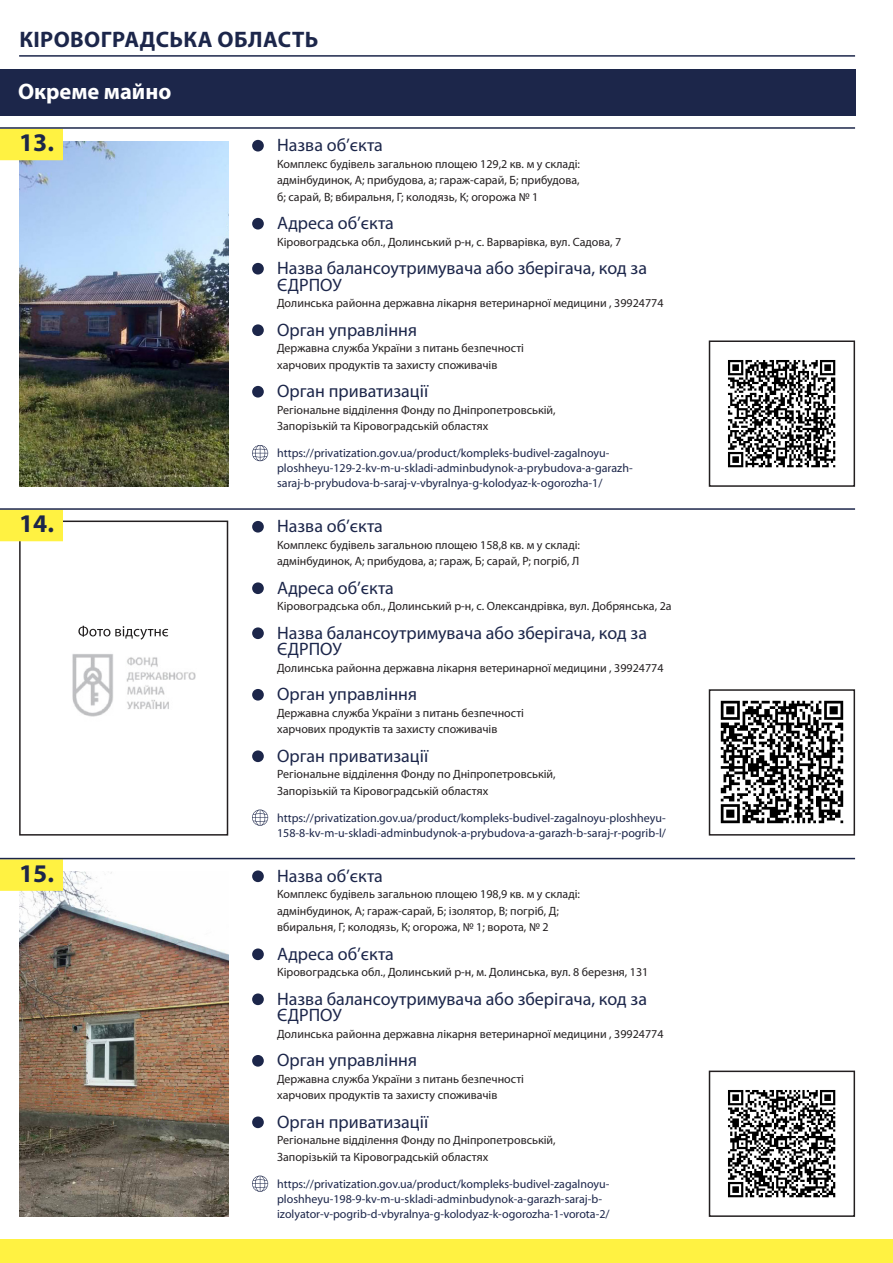
<style>
.page{position:relative;width:893px;height:1263px;background:#fff}
.page>*{position:absolute;margin:0;border:0;box-sizing:border-box;transform-origin:0 0}
.t1{font:700 25.5px "Myriad Pro";color:#1c264a}
.t2{font:700 22.5px "Myriad Pro";letter-spacing:.02em;color:#1c264a}
.t3{font:700 22.5px "Myriad Pro";color:#fff}
.t4{font:18px/16.5px "Myriad Pro";color:#1c264a}
.t5{font:12px/16.5px "Myriad Pro";color:#231f20}
.t6{font:12px/15px "Myriad Pro";color:#1c264a}
.s1{font-size:55.5px}
</style>
<div class="page">
<div style="left:0;top:1239px;width:893px;height:24px;background:#fff242"></div>
<hr style="left:19px;top:55px;width:836px;height:2px;background:#1c264a">
<div style="left:0;top:69px;width:855px;height:47px;background:#1c264a"></div>
<img style="left:22px;top:541px;width:174px;height:176px">
<div style="left:19px;top:520px;width:209px;height:315px;border:2px solid #231f20"></div>
<svg style="left:78px;top:626px;width:90px;height:14px"></svg>
<img style="left:19px;top:141px;width:209px;height:346px">
<img style="left:19px;top:871px;width:209px;height:346px">
<div style="left:0;top:129px;width:63px;height:31px;background:#fff242"></div>
<hr style="left:0;top:127px;width:855px;height:2px;background:#1c264a">
<div style="left:0;top:510px;width:63px;height:31px;background:#fff242"></div>
<hr style="left:0;top:508px;width:855px;height:2px;background:#1c264a">
<div style="left:0;top:859px;width:63px;height:32px;background:#fff242"></div>
<hr style="left:0;top:858px;width:855px;height:1px;background:#1c264a">
<svg style="left:252px;top:445px;width:16px;height:16px"></svg>
<svg style="left:252px;top:809px;width:16px;height:17px"></svg>
<svg style="left:252px;top:1175px;width:16px;height:17px"></svg>
<img style="left:728px;top:360px;width:108px;height:108px">
<div style="left:709px;top:340px;width:146px;height:147px;border:2px solid #231f20"></div>
<img style="left:720px;top:700px;width:124px;height:124px">
<div style="left:709px;top:689px;width:146px;height:146px;border:2px solid #231f20"></div>
<img style="left:728px;top:1090px;width:108px;height:108px">
<div style="left:709px;top:1070px;width:146px;height:147px;border:2px solid #231f20"></div>
<h2 class="t2" style="left:19px;top:24px;width:29px">Кіровоградська</h2>
<h2 class="t2" style="left:218px;top:24px;width:102px">ОБЛАСТЬ</h2>
<h2 class="t3" style="left:18px;top:77px;width:155px">Окреме майно</h2>
<p class="t1" style="left:19px;top:126px;width:36px">13.</p>
<p class="t4" style="left:250px;top:137px;width:134px"><span class="s1">•</span> Назва об’єкта</p>
<p class="t5" style="left:277px;top:155px;width:304px;text-align:justify">Комплекс будівель загальною площею 129,2 кв. м у складі: адмінбудинок, А; прибудова, а; гараж-сарай, Б; прибудова, б; сарай, В; вбиральня, Г; колодязь, К; огорожа № 1</p>
<p class="t4" style="left:250px;top:215px;width:145px"><span class="s1">•</span> Адреса об’єкта</p>
<p class="t5" style="left:277px;top:233px;width:346px">Кіровоградська обл., Долинський р-н, с. Варварівка, вул. Садова, 7</p>
<p class="t4" style="left:277px;top:260px;width:371px;text-indent:-27px"><span class="s1">•</span> Назва балансоутримувача або зберігача, код за<br>ЄДРПОУ</p>
<p class="t5" style="left:277px;top:295px;width:388px">Долинська районна державна лікарня ветеринарної медицини , 39924774</p>
<p class="t4" style="left:250px;top:321px;width:168px"><span class="s1">•</span> Орган управління</p>
<p class="t5" style="left:277px;top:340px;width:248px">Державна служба України з питань безпечності харчових продуктів та захисту споживачів</p>
<p class="t4" style="left:250px;top:383px;width:180px"><span class="s1">•</span> Орган приватизації</p>
<p class="t5" style="left:277px;top:401px;width:280px">Регіональне відділення Фонду по Дніпропетровській,<br>Запорізькій та Кіровоградській областях</p>
<p class="t6" style="left:277px;top:446px;width:357px">https://privatization.gov.ua/product/kompleks-budivel-zagalnoyu&shy;ploshheyu-129-2-kv-m-u-skladi-adminbudynok-a-prybudova-a-garazh&shy;saraj-b-prybudova-b-saraj-v-vbyralnya-g-kolodyaz-k-ogorozha-1/</p>
<p class="t1" style="left:19px;top:507px;width:36px">14.</p>
<p class="t4" style="left:250px;top:518px;width:134px"><span class="s1">•</span> Назва об’єкта</p>
<p class="t5" style="left:277px;top:536px;width:304px">Комплекс будівель загальною площею 158,8 кв. м у складі: адмінбудинок, А; прибудова, а; гараж, Б; сарай, Р; погріб, Л</p>
<p class="t4" style="left:250px;top:579px;width:145px"><span class="s1">•</span> Адреса об’єкта</p>
<p class="t5" style="left:277px;top:598px;width:396px">Кіровоградська обл., Долинський р-н, с. Олександрівка, вул. Добрянська, 2а</p>
<p class="t4" style="left:277px;top:624px;width:371px;text-indent:-27px"><span class="s1">•</span> Назва балансоутримувача або зберігача, код за<br>ЄДРПОУ</p>
<p class="t5" style="left:277px;top:659px;width:388px">Долинська районна державна лікарня ветеринарної медицини , 39924774</p>
<p class="t4" style="left:250px;top:686px;width:168px"><span class="s1">•</span> Орган управління</p>
<p class="t5" style="left:277px;top:704px;width:248px">Державна служба України з питань безпечності харчових продуктів та захисту споживачів</p>
<p class="t4" style="left:250px;top:747px;width:180px"><span class="s1">•</span> Орган приватизації</p>
<p class="t5" style="left:277px;top:766px;width:280px">Регіональне відділення Фонду по Дніпропетровській,<br>Запорізькій та Кіровоградській областях</p>
<p class="t6" style="left:277px;top:810px;width:390px">https://privatization.gov.ua/product/kompleks-budivel-zagalnoyu-ploshheyu-<br>158-8-kv-m-u-skladi-adminbudynok-a-prybudova-a-garazh-b-saraj-r-pogrib-l/</p>
<p class="t1" style="left:19px;top:857px;width:36px">15.</p>
<p class="t4" style="left:250px;top:867px;width:134px"><span class="s1">•</span> Назва об’єкта</p>
<p class="t5" style="left:277px;top:886px;width:304px">Комплекс будівель загальною площею 198,9 кв. м у складі: адмінбудинок, А; гараж-сарай, Б; ізолятор, В; погріб, Д; вбиральня, Г; колодязь, К; огорожа, № 1; ворота, № 2</p>
<p class="t4" style="left:250px;top:945px;width:145px"><span class="s1">•</span> Адреса об’єкта</p>
<p class="t5" style="left:277px;top:964px;width:373px">Кіровоградська обл., Долинський р-н, м. Долинська, вул. 8 березня, 131</p>
<p class="t4" style="left:277px;top:990px;width:371px;text-indent:-27px"><span class="s1">•</span> Назва балансоутримувача або зберігача, код за<br>ЄДРПОУ</p>
<p class="t5" style="left:277px;top:1025px;width:388px">Долинська районна державна лікарня ветеринарної медицини , 39924774</p>
<p class="t4" style="left:250px;top:1052px;width:168px"><span class="s1">•</span> Орган управління</p>
<p class="t5" style="left:277px;top:1070px;width:248px">Державна служба України з питань безпечності харчових продуктів та захисту споживачів</p>
<p class="t4" style="left:250px;top:1113px;width:180px"><span class="s1">•</span> Орган приватизації</p>
<p class="t5" style="left:277px;top:1132px;width:280px">Регіональне відділення Фонду по Дніпропетровській,<br>Запорізькій та Кіровоградській областях</p>
<p class="t6" style="left:277px;top:1176px;width:334px">https://privatization.gov.ua/product/kompleks-budivel-zagalnoyu&shy;ploshheyu-198-9-kv-m-u-skladi-adminbudynok-a-garazh-saraj-b&shy;izolyator-v-pogrib-d-vbyralnya-g-kolodyaz-k-ogorozha-1-vorota-2/</p>
</div>
